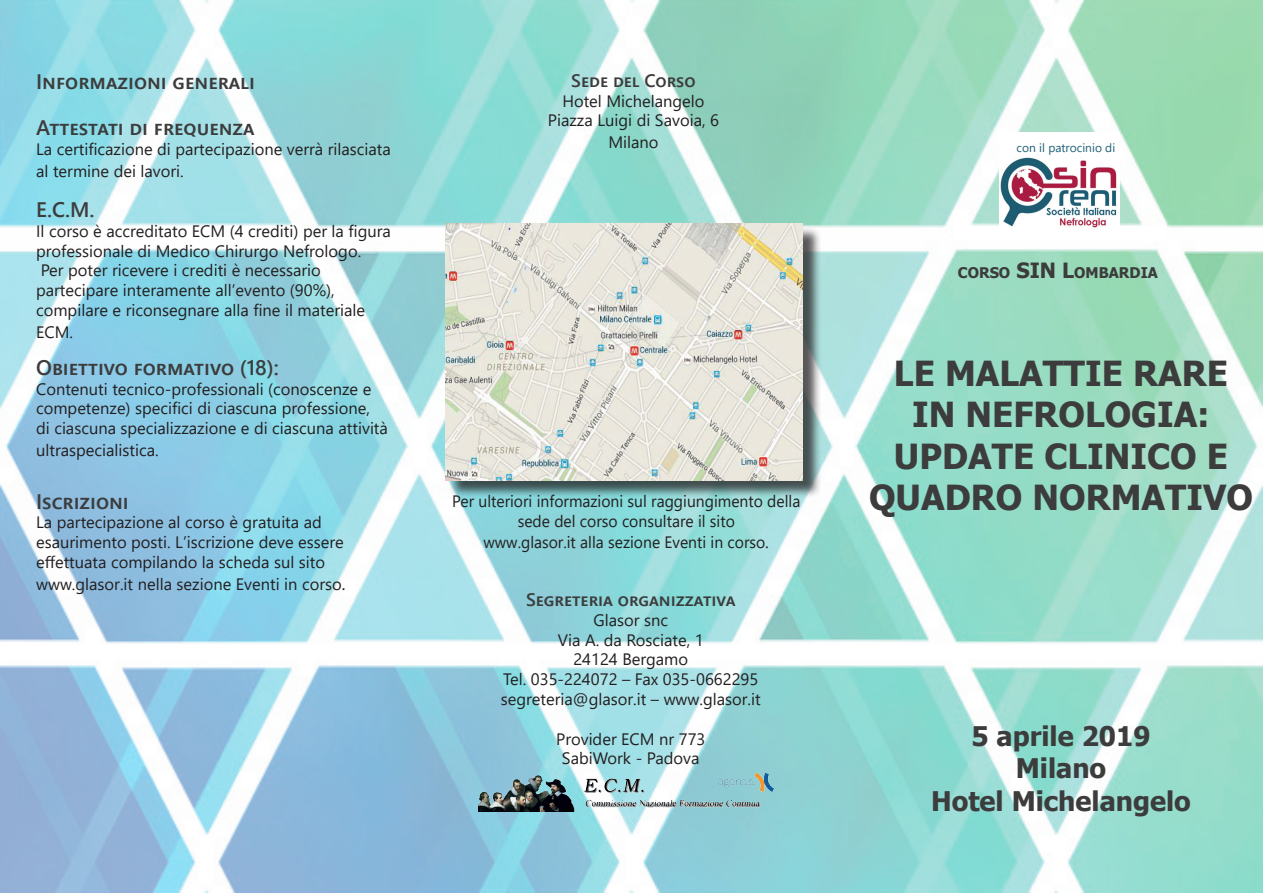
<style>
.page{position:relative;width:1263px;height:893px;background:#fff}
.page>*{position:absolute;margin:0;border:0;box-sizing:border-box;transform-origin:0 0}
.t1{font:700 34.5px/41.4px "Tahoma";color:#3c3c3d;text-align:center}
.t2{font:700 27px/32.4px "Tahoma";color:#3c3c3d;text-align:center}
.t3{font:600 21px "Segoe UI";color:#3c3c3d}
.t4{font:600 18px "Segoe UI";color:#3c3c3d}
.t5{font:16.5px/19.8px "Segoe UI";color:#231f20}
.t6{font:16.5px/19.8px "Segoe UI";color:#231f20;text-align:center;scale:.95 1}
.t7{font:700 14.7px "Tahoma";color:#3c3c3d}
.t8{font:12px "Segoe UI";color:#1d6075}
.s1{font-family:"Myriad Pro"}
.s2{font-size:18px}
.s3{font-size:21px}
</style>
<div class="page">
<img style="left:0;top:0;width:1263px;height:893px">
<div style="left:448px;top:226px;width:373px;height:273px;background:#231f20;opacity:.75"></div>
<img style="left:445px;top:224px;width:358px;height:256px">
<img style="left:479px;top:772px;width:295px;height:40px">
<img style="left:999px;top:132px;width:120px;height:105px">
<p class="t3" style="left:36px;top:61px;width:220px">Informazioni generali</p>
<p class="t3" style="left:36px;top:108px;width:220px">Attestati di frequenza</p>
<p class="t5" style="left:36px;top:137px;width:356px;line-height:21.6px">La certificazione di partecipazione verrà rilasciata al termine dei lavori.</p>
<p class="t3" style="left:36px;top:190px;width:60px">E.C.M.</p>
<p class="t5" style="left:36px;top:219px;width:356px">Il corso è accreditato ECM (4 crediti) per la figura professionale di Medico Chirurgo Nefrologo.<br>Per poter ricevere i crediti è necessario partecipare interamente all’evento (90%), compilare e riconsegnare alla fine il materiale</p>
<p class="t5" style="left:36px;top:320px;width:38px">ECM.</p>
<p class="t3" style="left:36px;top:347px;width:244px">Obiettivo formativo (18):</p>
<p class="t5" style="left:36px;top:377px;width:353px">Contenuti tecnico-professionali (conoscenze e competenze) specifici di ciascuna professione,<br>di ciascuna specializzazione e di ciascuna attività</p>
<p class="t5" style="left:36px;top:438px;width:124px">ultraspecialistica.</p>
<p class="t3" style="left:36px;top:481px;width:94px">Iscrizioni</p>
<p class="t5" style="left:36px;top:511px;width:309px">La partecipazione al corso è gratuita ad esaurimento posti. L’iscrizione deve essere effettuata compilando la scheda sul sito</p>
<p class="t5" style="left:36px;top:572px;width:310px">www.glasor.it nella sezione Eventi in corso<span class="s1">.</span></p>
<p class="t4" style="left:571px;top:63px;width:126px">Sede del Corso</p>
<p class="t5" style="left:548px;top:89px;width:173px;text-align:center">Hotel Michelangelo<br>Piazza Luigi di Savoia, 6</p>
<p class="t5" style="left:608px;top:131px;width:52px">Milano</p>
<p class="t6" style="left:452px;top:490px;width:368px">Per ulteriori informazioni sul raggiungimento della sede del corso consultare il sito</p>
<p class="t6" style="left:484px;top:531px;width:302px">www.glasor.it alla sezione Eventi in corso<span class="s2">.</span></p>
<p class="t4" style="left:526px;top:583px;width:211px">Segreteria organizzativa</p>
<p class="t5" style="left:501px;top:609px;width:261px;text-align:center">Glasor snc<br>Via A. da Rosciate, 1<br>24124 Bergamo<br>Tel. 035-224072 – Fax 035-0662295 segreteria@glasor.it – www.glasor.it</p>
<p class="t5" style="left:556px;top:727px;width:151px;text-align:center">Provider ECM nr 773<br>SabiWork - Padova</p>
<p class="t8" style="left:1017px;top:136px;width:100px">con il patrocinio di</p>
<p class="t7" style="left:958px;top:262px;width:201px">CORSO <span class="s3">SIN L</span>OMBARDIA</p>
<h1 class="t1" style="left:869px;top:354px;width:385px">LE MALATTIE RARE<br>IN NEFROLOGIA:<br>UPDATE CLINICO E<br>QUADRO NORMATIVO</h1>
<h2 class="t2" style="left:931px;top:721px;width:261px">5 aprile 2019<br>Milano<br>Hotel Michelangelo</h2>
</div>
